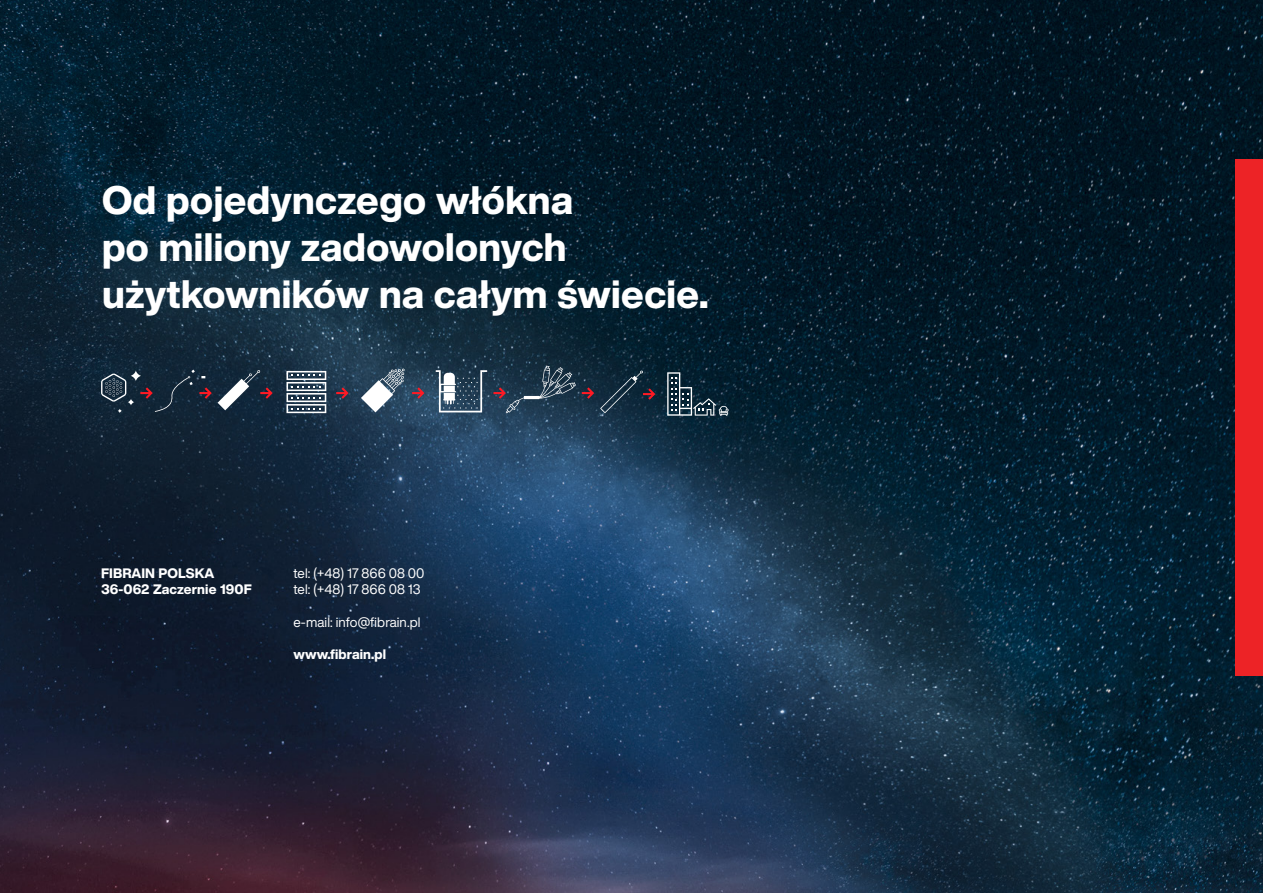
<style>
.page{position:relative;width:1263px;height:893px;background:#fff}
.page>*{position:absolute;margin:0;border:0;box-sizing:border-box;transform-origin:0 0}
.t1{font:800 39px/46.8px "Helvetica Now Display";letter-spacing:.01em;color:#fff}
.t2{font:13.5px/16.2px "Helvetica Now Display";letter-spacing:.005em;color:#fff}
.t3{font:800 13.5px/16.2px "Helvetica Now Display";letter-spacing:.01em;color:#fff}
</style>
<div class="page">
<img style="left:0;top:0;width:1263px;height:893px">
<div style="left:1235px;top:159px;width:28px;height:517px;background:#ed2326"></div>
<svg style="left:336px;top:387px;width:13px;height:12px"></svg>
<svg style="left:412px;top:387px;width:12px;height:12px"></svg>
<svg style="left:582px;top:387px;width:12px;height:12px"></svg>
<svg style="left:140px;top:370px;width:72px;height:42px;background:#1e2a3a"></svg>
<svg style="left:286px;top:371px;width:40px;height:42px"></svg>
<svg style="left:361px;top:368px;width:44px;height:44px"></svg>
<svg style="left:435px;top:370px;width:52px;height:42px"></svg>
<svg style="left:101px;top:373px;width:33px;height:40px"></svg>
<svg style="left:131px;top:371px;width:10px;height:10px"></svg>
<svg style="left:667px;top:372px;width:62px;height:44px;background:#2e4654"></svg>
<svg style="left:493px;top:366px;width:83px;height:47px;background:#2f4457"></svg>
<svg style="left:600px;top:370px;width:55px;height:43px;background:#1c3042"></svg>
<svg style="left:218px;top:370px;width:55px;height:40px;background:#404d5d"></svg>
<p class="t1" style="left:102px;top:177px;width:608px">Od pojedynczego włókna<br>po miliony zadowolonych użytkowników na całym świecie.</p>
<p class="t3" style="left:101px;top:565px;width:152px">FIBRAIN POLSKA<br>36-062 Zaczernie 190F</p>
<p class="t2" style="left:293px;top:565px;width:133px">tel: (+48) 17 866 08 00 tel: (+48) 17 866 08 13</p>
<p class="t2" style="left:293px;top:614px;width:129px">e-mail: info@fibrain.pl</p>
<p class="t3" style="left:293px;top:646px;width:94px">www.fibrain.pl</p>
</div>
